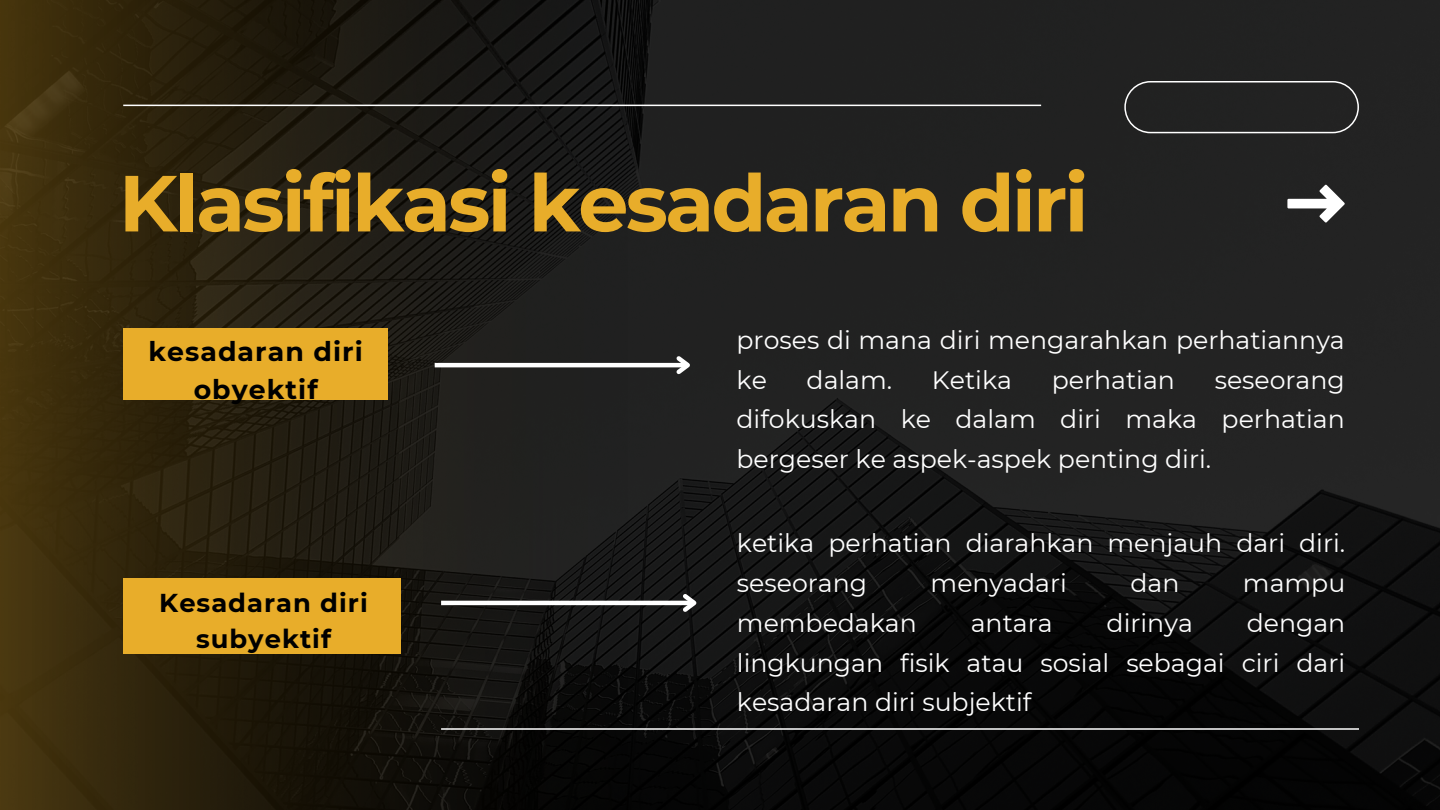
<style>
.page{position:relative;width:1440px;height:810px;background:#fff}
.page>*{position:absolute;margin:0;border:0;box-sizing:border-box;transform-origin:0 0}
.t1{font:700 79.4px "Montserrat";letter-spacing:-.035em;color:#e8ad2a}
.t2{font:700 26.8px/37.5px "Montserrat";letter-spacing:.04em;color:#000;text-align:center}
.t3{font:700 25.8px/36px "Montserrat";letter-spacing:.04em;color:#000;text-align:center}
.t4{font:25.2px/39.8px "Montserrat";color:#fff}
</style>
<div class="page">
<img style="left:627px;top:0;width:813px;height:810px">
<svg style="left:0;top:0;width:627px;height:810px;background:#241e10"></svg>
<div style="left:123px;top:329px;width:265px;height:71px;background:#e8ad2a"></div>
<div style="left:123px;top:579px;width:278px;height:75px;background:#e8ad2a"></div>
<hr style="left:435px;top:363px;width:253px;height:4px;background:#fff">
<svg style="left:672px;top:352px;width:23px;height:26px"></svg>
<hr style="left:441px;top:601px;width:253px;height:4px;background:#fff">
<svg style="left:679px;top:590px;width:23px;height:26px"></svg>
<svg style="left:1124px;top:81px;width:235px;height:52px;background:#2e2e2e"></svg>
<hr style="left:441px;top:728px;width:918px;height:2px;background:#fff">
<svg style="left:1287px;top:185px;width:58px;height:38px"></svg>
<hr style="left:123px;top:105px;width:918px;height:1px;background:#fff">
<p class="t1" style="left:119px;top:155px;width:971px">Klasifikasi kesadaran diri</p>
<p class="t2" style="left:149px;top:333px;width:216px">kesadaran diri obyektif</p>
<h2 class="t3" style="left:159px;top:584px;width:210px">Kesadaran diri subyektif</h2>
<h2 class="t4" style="left:737px;top:320px;width:610px">proses di mana diri mengarahkan perhatiannya ke</h2>
<h2 class="t4" style="left:807px;top:360px;width:87px">dalam.</h2>
<h2 class="t4" style="left:932px;top:360px;width:82px">Ketika</h2>
<h2 class="t4" style="left:1052px;top:360px;width:125px">perhatian</h2>
<h2 class="t4" style="left:737px;top:360px;width:610px;text-align:justify;text-indent:478px">seseorang difokuskan ke dalam diri maka perhatian bergeser ke aspek-aspek penting diri.</h2>
<h1 class="t4" style="left:737px;top:524px;width:610px">ketika perhatian diarahkan menjauh dari diri. seseorang</h1>
<h1 class="t4" style="left:931px;top:563px;width:138px">menyadari</h1>
<h1 class="t4" style="left:1130px;top:563px;width:50px">dan</h1>
<h1 class="t4" style="left:1243px;top:563px;width:104px">mampu</h1>
<h1 class="t4" style="left:737px;top:603px;width:181px">membedakan</h1>
<h1 class="t4" style="left:971px;top:603px;width:83px">antara</h1>
<h1 class="t4" style="left:1107px;top:603px;width:88px">dirinya</h1>
<h1 class="t4" style="left:737px;top:603px;width:610px;text-align:justify;text-indent:510px">dengan lingkungan fisik atau sosial sebagai ciri dari kesadaran diri subjektif</h1>
</div>
